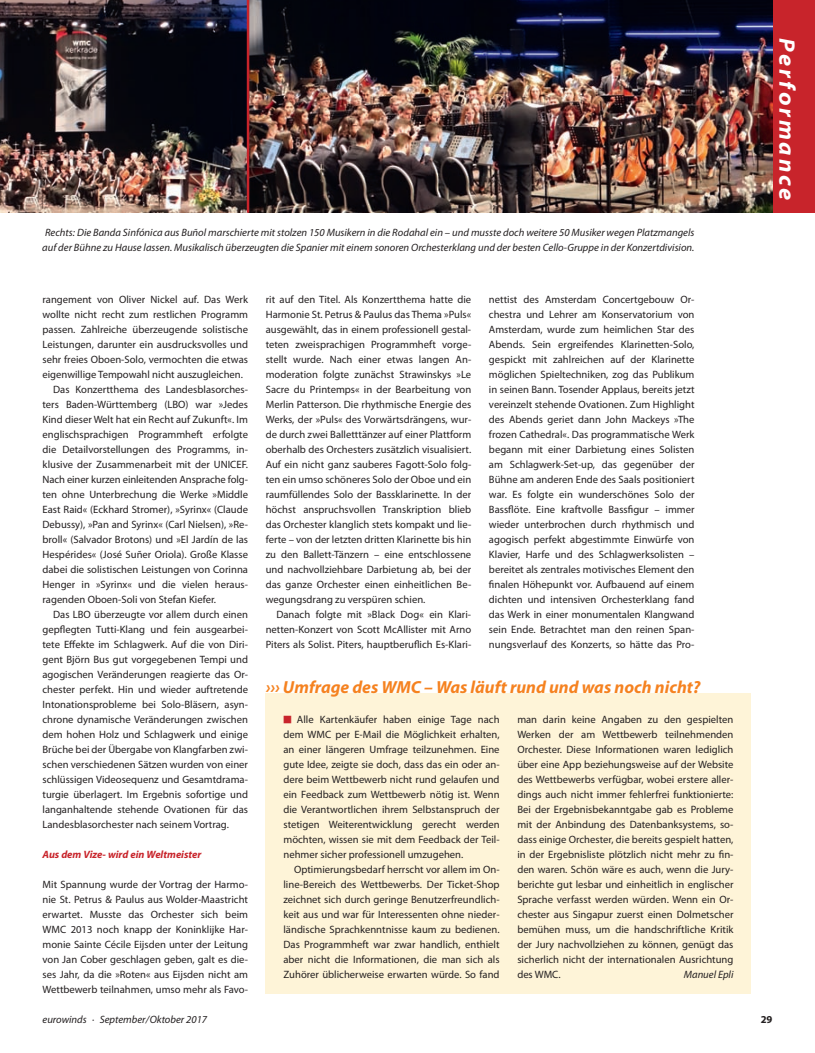
<style>
.page{position:relative;width:815px;height:1053px;background:#fff}
.page>*{position:absolute;margin:0;border:0;box-sizing:border-box;transform-origin:0 0}
.EW_Kolumne_Bold{font:italic 700 semi-expanded 22.5px "Myriad Pro";letter-spacing:.12em;color:#fff}
.EW_Kasten_Head_rot{font:italic 700 17.5px "Myriad Pro";color:#f58220}
.EW_Fließtext_Myriad{font:10.62px/15px "Myriad Pro";color:#231f20;text-align:justify}
.EW_Bildunterschrift{font:italic 10.62px/15px "Myriad Pro";color:#231f20}
.EW_Fließtext_Myriad-2{font:italic 10.62px "Myriad Pro";color:#231f20}
.EW_Zwischentitel_rot{font:italic 700 10.62px "Myriad Pro";color:#c8242b}
.EW_Fließtext_Myriad-3{font:700 10.62px "Myriad Pro";color:#231f20}
.s1{color:#c8242b}
</style>
<div class="page">
<div style="left:772px;top:0;width:43px;height:213px;background:#c8242b"></div>
<img style="left:0;top:0;width:247px;height:213px">
<img style="left:249px;top:0;width:523px;height:213px">
<hr style="left:247px;top:0;width:2px;height:213px;background:#c8242b">
<div style="left:266px;top:693px;width:485px;height:300px;background:#fef4d8"></div>
<p class="EW_Bildunterschrift" style="left:42px;top:224px;width:654px">Rechts: Die Banda Sinfónica aus Buñol marschierte mit stolzen 150 Musikern in die Rodahal ein – und musste doch weitere 50 Musiker wegen Platzmangels auf der Bühne zu Hause lassen. Musikalisch überzeugten die Spanier mit einem sonoren Orchesterklang und der besten Cello-Gruppe in der Konzertdivision.</p>
<p class="EW_Fließtext_Myriad" style="left:43px;top:291px;width:207px">rangement von Oliver Nickel auf. Das Werk wollte nicht recht zum restlichen Programm passen. Zahlreiche überzeugende solistische Leistungen, darunter ein ausdrucksvolles und sehr freies Oboen-Solo, vermochten die etwas eigenwillige Tempowahl nicht auszugleichen.</p>
<p class="EW_Fließtext_Myriad" style="left:43px;top:381px;width:207px;text-indent:11px">Das Konzertthema des Landesblasorches&shy;ters Baden-Württemberg (LBO) war »Jedes Kind dieser Welt hat ein Recht auf Zukunft«. Im englischsprachigen Programmheft erfolgte die Detailvorstellungen des Programms, in&shy;klusive der Zusammenarbeit mit der UNICEF.<br>Nach einer kurzen einleitenden Ansprache folg&shy;ten ohne Unterbrechung die Werke »Middle East Raid« (Eckhard Stromer), »Syrinx« (Claude Debussy), »Pan and Syrinx« (Carl Nielsen), »Re&shy;broll« (Salvador Brotons) und »El Jardín de las Hespérides« (José Suñer Oriola). Große Klasse dabei die solistischen Leistungen von Corinna Henger in »Syrinx« und die vielen heraus&shy;ragenden Oboen-Soli von Stefan Kiefer.</p>
<p class="EW_Fließtext_Myriad" style="left:43px;top:606px;width:207px;text-indent:11px">Das LBO überzeugte vor allem durch einen gepflegten Tutti-Klang und fein ausgearbei&shy;tete Effekte im Schlagwerk. Auf die von Diri&shy;gent Björn Bus gut vorgegebenen Tempi und agogischen Veränderungen reagierte das Or&shy;chester perfekt. Hin und wieder auftretende Intonationsprobleme bei Solo-Bläsern, asyn&shy;chrone dynamische Veränderungen zwischen dem hohen Holz und Schlagwerk und einige Brüche bei der Übergabe von Klangfarben zwi&shy;schen verschiedenen Sätzen wurden von einer schlüssigen Videosequenz und Gesamtdrama&shy;turgie überlagert. Im Ergebnis sofortige und langanhaltende stehende Ovationen für das Landesblasorchester nach seinem Vortrag.</p>
<p class="EW_Zwischentitel_rot" style="left:43px;top:847px;width:160px">Aus dem Vize- wird ein Weltmeister</p>
<p class="EW_Fließtext_Myriad" style="left:43px;top:876px;width:207px">Mit Spannung wurde der Vortrag der Harmo&shy;nie St. Petrus &amp; Paulus aus Wolder-Maastricht erwartet. Musste das Orchester sich beim WMC 2013 noch knapp der Koninklijke Har&shy;monie Sainte Cécile Eijsden unter der Leitung von Jan Cober geschlagen geben, galt es die&shy;ses Jahr, da die »Roten« aus Eijsden nicht am Wettbewerb teilnahmen, umso mehr als Favo-</p>
<p class="EW_Fließtext_Myriad" style="left:266px;top:291px;width:207px">rit auf den Titel. Als Konzertthema hatte die Harmonie St. Petrus &amp; Paulus das Thema »Puls« ausgewählt, das in einem professionell gestal&shy;teten zweisprachigen Programmheft vorge&shy;stellt wurde. Nach einer etwas langen An&shy;moderation folgte zunächst Strawinskys »Le Sacre du Printemps« in der Bearbeitung von Merlin Patterson. Die rhythmische Energie des Werks, der »Puls« des Vorwärtsdrängens, wur&shy;de durch zwei Balletttänzer auf einer Plattform oberhalb des Orchesters zusätzlich visualisiert.<br>Auf ein nicht ganz sauberes Fagott-Solo folg&shy;ten ein umso schöneres Solo der Oboe und ein raumfüllendes Solo der Bassklarinette. In der höchst anspruchsvollen Transkription blieb das Orchester klanglich stets kompakt und lie&shy;ferte – von der letzten dritten Klarinette bis hin zu den Ballett-Tänzern – eine entschlossene und nachvollziehbare Darbietung ab, bei der das ganze Orchester einen einheitlichen Be&shy;wegungsdrang zu verspüren schien.</p>
<p class="EW_Fließtext_Myriad" style="left:266px;top:606px;width:207px;text-indent:11px">Danach folgte mit »Black Dog« ein Klari&shy;netten-Konzert von Scott McAllister mit Arno Piters als Solist. Piters, hauptberuflich Es-Klari-</p>
<p class="EW_Fließtext_Myriad" style="left:489px;top:291px;width:207px">nettist des Amsterdam Concertgebouw Or&shy;chestra und Lehrer am Konservatorium von Amsterdam, wurde zum heimlichen Star des Abends. Sein ergreifendes Klarinetten-Solo, gespickt mit zahlreichen auf der Klarinette möglichen Spieltechniken, zog das Publikum in seinen Bann. Tosender Applaus, bereits jetzt vereinzelt stehende Ovationen. Zum Highlight des Abends geriet dann John Mackeys »The frozen Cathedral«. Das programmatische Werk begann mit einer Darbietung eines Solisten am Schlagwerk-Set-up, das gegenüber der Bühne am anderen Ende des Saals positioniert war. Es folgte ein wunderschönes Solo der Bassflöte. Eine kraftvolle Bassfigur – immer wieder unterbrochen durch rhythmisch und agogisch perfekt abgestimmte Einwürfe von Klavier, Harfe und des Schlagwerksolisten – bereitet als zentrales motivisches Element den finalen Höhepunkt vor. Aufbauend auf einem dichten und intensiven Orchesterklang fand das Werk in einer monumentalen Klangwand sein Ende. Betrachtet man den reinen Span&shy;nungsverlauf des Konzerts, so hätte das Pro-</p>
<p class="EW_Kasten_Head_rot" style="left:266px;top:675px;width:436px">››› Umfrage des WMC – Was läuft rund und was noch nicht?</p>
<p class="EW_Fließtext_Myriad" style="left:283px;top:711px;width:218px"><span class="s1">■</span> Alle Kartenkäufer haben einige Tage nach dem WMC per E-Mail die Möglichkeit erhalten, an einer längeren Umfrage teilzunehmen. Eine gute Idee, zeigte sie doch, dass das ein oder an&shy;dere beim Wettbewerb nicht rund gelaufen und ein Feedback zum Wettbewerb nötig ist. Wenn die Verantwortlichen ihrem Selbstanspruch der stetigen Weiterentwicklung gerecht werden möchten, wissen sie mit dem Feedback der Teil&shy;nehmer sicher professionell umzugehen.</p>
<p class="EW_Fließtext_Myriad" style="left:283px;top:861px;width:218px;text-indent:11px">Optimierungsbedarf herrscht vor allem im On&shy;line-Bereich des Wettbewerbs. Der Ticket-Shop zeichnet sich durch geringe Benutzerfreundlich&shy;keit aus und war für Interessenten ohne nieder&shy;ländische Sprachkenntnisse kaum zu bedienen.<br>Das Programmheft war zwar handlich, enthielt aber nicht die Informationen, die man sich als Zuhörer üblicherweise erwarten würde. So fand</p>
<p class="EW_Fließtext_Myriad" style="left:517px;top:711px;width:218px">man darin keine Angaben zu den gespielten Werken der am Wettbewerb teilnehmenden Orchester. Diese Informationen waren lediglich über eine App beziehungsweise auf der Website des Wettbewerbs verfügbar, wobei erstere aller&shy;dings auch nicht immer fehlerfrei funktionierte:<br>Bei der Ergebnisbekanntgabe gab es Probleme mit der Anbindung des Datenbanksystems, so&shy;dass einige Orchester, die bereits gespielt hatten, in der Ergebnisliste plötzlich nicht mehr zu fin&shy;den waren. Schön wäre es auch, wenn die Jury&shy;berichte gut lesbar und einheitlich in englischer Sprache verfasst werden würden. Wenn ein Or&shy;chester aus Singapur zuerst einen Dolmetscher bemühen muss, um die handschriftliche Kritik der Jury nachvollziehen zu können, genügt das sicherlich nicht der internationalen Ausrichtung des WMC.</p>
<p class="EW_Fließtext_Myriad-2" style="left:684px;top:968px;width:51px">Manuel Epli</p>
<p class="EW_Kolumne_Bold" style="left:802px;top:38px;width:163px;rotate:90deg">Performance</p>
<p class="EW_Fließtext_Myriad-2" style="left:43px;top:1013px;width:166px">eurowinds · September/Oktober 2017</p>
<p class="EW_Fließtext_Myriad-3" style="left:761px;top:1012px;width:13px">29</p>
</div>
